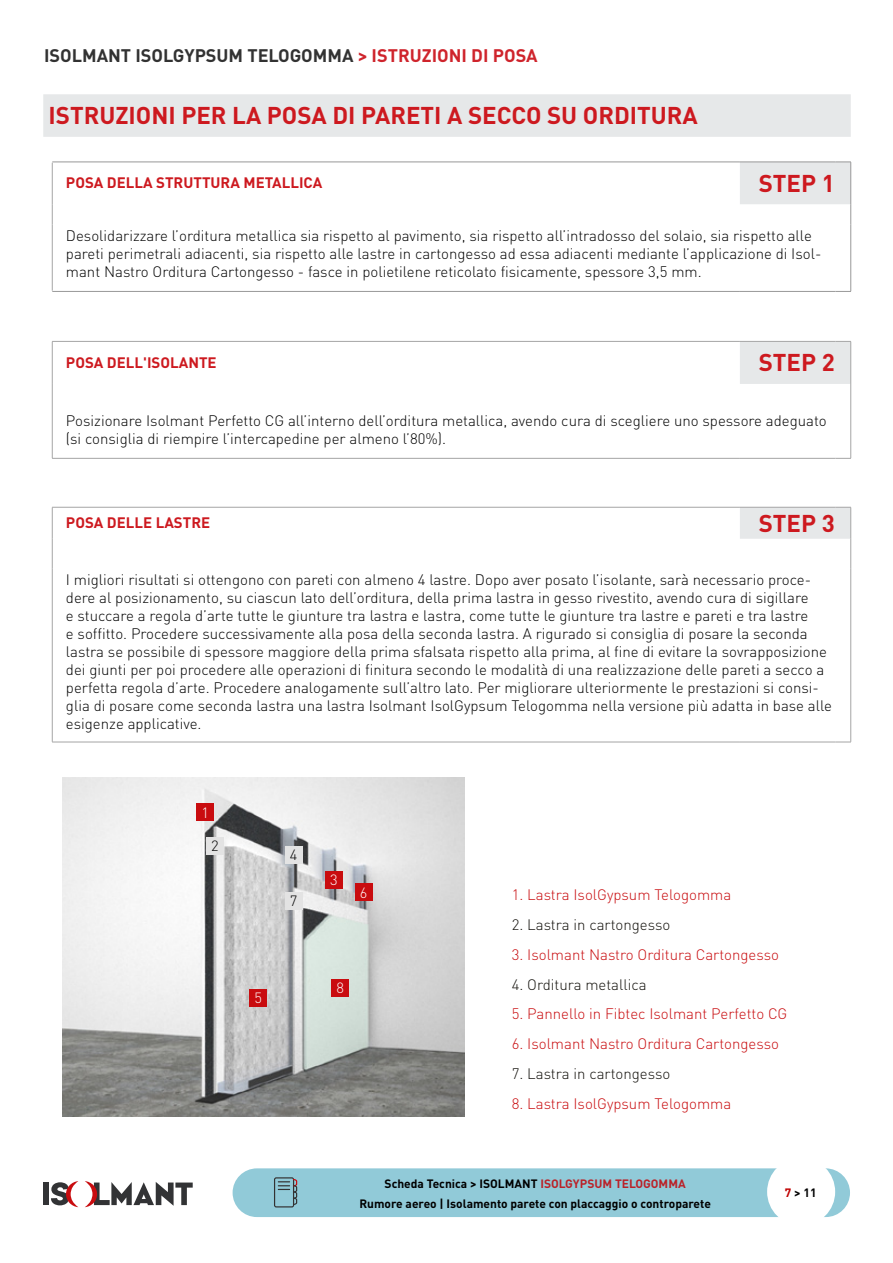
<style>
.page{position:relative;width:893px;height:1263px;background:#fff}
.page>*{position:absolute;margin:0;border:0;box-sizing:border-box;transform-origin:0 0}
.t1{font:700 24px "DIN Pro";color:#cd191f}
.t2{font:700 18px "DIN Pro";color:#323232}
.t3{font:300 15px/18px "DIN Pro";color:#000}
.t4{font:300 15px "DIN Pro";color:#c80b0e}
.t5{font:300 15px "DIN Pro";color:#12100b}
.t6{font:700 15px "DIN Pro";color:#cd191f}
.t7{font:300 14.7px "DIN";color:#fff}
.t8{font:300 14.7px "DIN";color:#000}
.t9{font:700 12px "DIN Pro";color:#000}
.s1{color:#cf242c}
.s2{color:#ba2229}
.s3{color:#c00000}
</style>
<div class="page">
<img style="left:63px;top:778px;width:402px;height:338px">
<div style="left:233px;top:1168px;width:617px;height:49px;background:#91cad8;border-radius:24px"></div>
<div style="left:43px;top:1182px;width:5px;height:23px;background:#323335"></div>
<svg style="left:85px;top:1181px;width:108px;height:26px"></svg>
<svg style="left:51px;top:1181px;width:27px;height:26px"></svg>
<div style="left:767px;top:1158px;width:68px;height:68px;background:#fff;border-radius:50%"></div>
<svg style="left:274px;top:1177px;width:23px;height:30px"></svg>
<svg style="left:43px;top:94px;width:808px;height:445px"></svg>
<hr style="left:52px;top:163px;width:1px;height:41px;background:#a5a5a5">
<hr style="left:52px;top:162px;width:688px;height:1px;background:#989898">
<hr style="left:740px;top:162px;width:96px;height:1px;background:#989898">
<svg style="left:836px;top:162px;width:14px;height:1px"></svg>
<hr style="left:850px;top:162px;width:1px;height:42px;background:#989898">
<svg style="left:52px;top:204px;width:1px;height:21px"></svg>
<svg style="left:850px;top:204px;width:1px;height:21px"></svg>
<hr style="left:52px;top:225px;width:1px;height:66px;background:#a5a5a5">
<hr style="left:850px;top:225px;width:1px;height:66px;background:#989898">
<hr style="left:52px;top:291px;width:688px;height:1px;background:#989898">
<hr style="left:740px;top:291px;width:96px;height:1px;background:#989898">
<svg style="left:836px;top:291px;width:15px;height:1px"></svg>
<hr style="left:52px;top:342px;width:1px;height:42px;background:#a5a5a5">
<hr style="left:52px;top:341px;width:688px;height:1px;background:#a5a5a5">
<hr style="left:740px;top:341px;width:96px;height:1px;background:#a5a5a5">
<svg style="left:836px;top:341px;width:15px;height:1px"></svg>
<hr style="left:850px;top:342px;width:1px;height:42px;background:#a5a5a5">
<svg style="left:52px;top:384px;width:1px;height:25px"></svg>
<svg style="left:850px;top:384px;width:1px;height:25px"></svg>
<hr style="left:52px;top:409px;width:1px;height:49px;background:#a5a5a5">
<hr style="left:850px;top:409px;width:1px;height:49px;background:#a5a5a5">
<hr style="left:52px;top:458px;width:688px;height:1px;background:#a5a5a5">
<hr style="left:740px;top:458px;width:96px;height:1px;background:#a5a5a5">
<svg style="left:836px;top:458px;width:15px;height:1px"></svg>
<hr style="left:52px;top:507px;width:1px;height:32px;background:#a5a5a5">
<hr style="left:52px;top:507px;width:688px;height:1px;background:#a5a5a5">
<hr style="left:740px;top:507px;width:96px;height:1px;background:#a5a5a5">
<svg style="left:836px;top:507px;width:14px;height:1px"></svg>
<hr style="left:850px;top:507px;width:1px;height:32px;background:#a5a5a5">
<hr style="left:52px;top:539px;width:1px;height:30px;background:#a5a5a5">
<hr style="left:850px;top:539px;width:1px;height:30px;background:#a5a5a5">
<hr style="left:52px;top:569px;width:1px;height:173px;background:#a5a5a5">
<hr style="left:52px;top:742px;width:688px;height:1px;background:#a5a5a5">
<hr style="left:740px;top:742px;width:96px;height:1px;background:#a5a5a5">
<svg style="left:836px;top:742px;width:15px;height:1px"></svg>
<hr style="left:850px;top:569px;width:1px;height:173px;background:#a5a5a5">
<div style="left:197px;top:804px;width:17px;height:17px;background:#c90c0f"></div>
<div style="left:325px;top:871px;width:18px;height:17px;background:#c90c0f"></div>
<div style="left:250px;top:989px;width:17px;height:17px;background:#c90c0f"></div>
<div style="left:332px;top:979px;width:17px;height:17px;background:#c90c0f"></div>
<div style="left:355px;top:884px;width:17px;height:17px;background:#c90c0f"></div>
<div style="left:206px;top:837px;width:18px;height:17px;background:#e3e3e3"></div>
<div style="left:285px;top:846px;width:17px;height:17px;background:#e3e3e3"></div>
<div style="left:285px;top:892px;width:17px;height:17px;background:#e3e3e3"></div>
<p class="t2" style="left:44px;top:41px;width:495px">ISOLMANT ISOLGYPSUM TELOGOMMA <span class="s1">&gt; ISTRUZIONI DI POSA</span></p>
<h1 class="t1" style="left:49px;top:95px;width:651px">ISTRUZIONI PER LA POSA DI PARETI A SECCO SU ORDITURA</h1>
<p class="t6" style="left:66px;top:170px;width:258px">POSA DELLA STRUTTURA METALLICA</p>
<h1 class="t1" style="left:759px;top:163px;width:78px">STEP 1</h1>
<p class="t3" style="left:66px;top:225px;width:757px">Desolidarizzare l’orditura metallica sia rispetto al pavimento, sia rispetto all’intradosso del solaio, sia rispetto alle pareti perimetrali adiacenti, sia rispetto alle lastre in cartongesso ad essa adiacenti mediante l’applicazione di Isol&shy;mant Nastro Orditura Cartongesso - fasce in polietilene reticolato fisicamente, spessore 3,5 mm.</p>
<p class="t6" style="left:66px;top:350px;width:152px">POSA DELL'ISOLANTE</p>
<h1 class="t1" style="left:759px;top:342px;width:78px">STEP 2</h1>
<p class="t3" style="left:66px;top:410px;width:762px">Posizionare Isolmant Perfetto CG all’interno dell’orditura metallica, avendo cura di scegliere uno spessore adeguato (si consiglia di riempire l’intercapedine per almeno l’80%).</p>
<p class="t6" style="left:66px;top:510px;width:146px">POSA DELLE LASTRE</p>
<h1 class="t1" style="left:759px;top:503px;width:78px">STEP 3</h1>
<p class="t3" style="left:66px;top:570px;width:768px">I migliori risultati si ottengono con pareti con almeno 4 lastre. Dopo aver posato l’isolante, sarà necessario proce&shy;dere al posizionamento, su ciascun lato dell’orditura, della prima lastra in gesso rivestito, avendo cura di sigillare<br>e stuccare a regola d’arte tutte le giunture tra lastra e lastra, come tutte le giunture tra lastre e pareti e tra lastre<br>e soffitto. Procedere successivamente alla posa della seconda lastra. A rigurado si consiglia di posare la seconda lastra se possibile di spessore maggiore della prima sfalsata rispetto alla prima, al fine di evitare la sovrapposizione dei giunti per poi procedere alle operazioni di finitura secondo le modalità di una realizzazione delle pareti a secco a perfetta regola d’arte. Procedere analogamente sull’altro lato. Per migliorare ulteriormente le prestazioni si consi&shy;glia di posare come seconda lastra una lastra Isolmant IsolGypsum Telogomma nella versione più adatta in base alle esigenze applicative.</p>
<p class="t7" style="left:202px;top:803px;width:9px">1</p>
<p class="t8" style="left:211px;top:836px;width:9px">2</p>
<p class="t8" style="left:290px;top:846px;width:9px">4</p>
<p class="t8" style="left:290px;top:892px;width:9px">7</p>
<p class="t7" style="left:254px;top:989px;width:9px">5</p>
<p class="t7" style="left:330px;top:871px;width:9px">3</p>
<p class="t7" style="left:360px;top:883px;width:9px">6</p>
<p class="t7" style="left:337px;top:978px;width:9px">8</p>
<p class="t4" style="left:512px;top:883px;width:221px">1. Lastra IsolGypsum Telogomma</p>
<p class="t5" style="left:512px;top:913px;width:160px">2. Lastra in cartongesso</p>
<p class="t4" style="left:512px;top:943px;width:269px">3. Isolmant Nastro Orditura Cartongesso</p>
<p class="t5" style="left:512px;top:973px;width:136px">4. Orditura metallica</p>
<p class="t4" style="left:512px;top:1002px;width:277px">5. Pannello in Fibtec Isolmant Perfetto CG</p>
<p class="t4" style="left:512px;top:1032px;width:269px">6. Isolmant Nastro Orditura Cartongesso</p>
<p class="t5" style="left:512px;top:1062px;width:160px">7. Lastra in cartongesso</p>
<p class="t4" style="left:512px;top:1092px;width:221px">8. Lastra IsolGypsum Telogomma</p>
<p class="t9" style="left:385px;top:1173px;width:303px">Scheda Tecnica &gt; ISOLMANT <span class="s2">ISOLGYPSUM TELOGOMMA</span></p>
<p class="t9" style="left:359px;top:1194px;width:353px">Rumore aereo | Isolamento parete con placcaggio o controparete</p>
<p class="t9" style="left:785px;top:1182px;width:33px"><span class="s3">7</span> &gt; 11</p>
</div>
